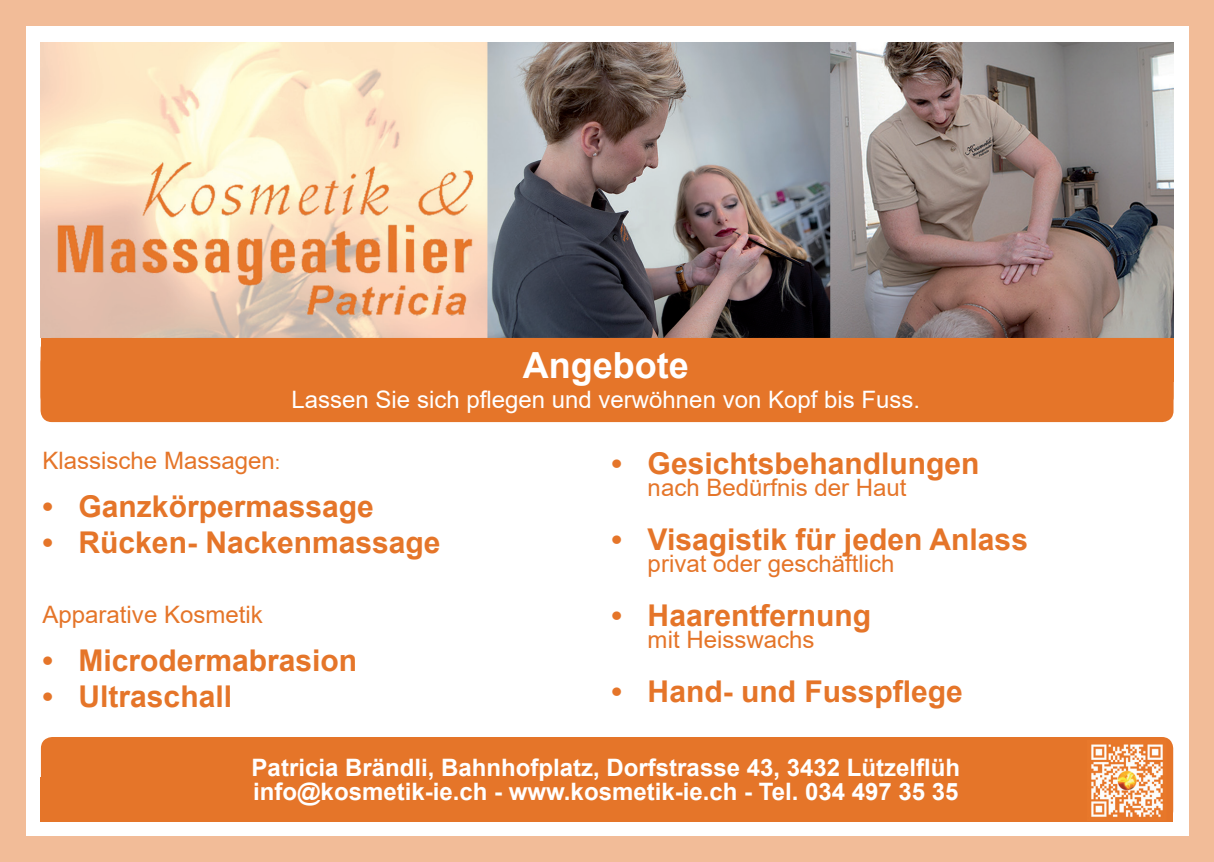
<style>
.page{position:relative;width:1214px;height:862px;background:#fff}
.page>*{position:absolute;margin:0;border:0;box-sizing:border-box;transform-origin:0 0}
.t1{font:700 36px "Arial";color:#fff}
.t2{font:700 30px "Arial";color:#e57529}
.t3{font:700 24px "Arial";color:#fff}
.t4{font:24px "Arial";color:#e57529}
.t5{font:24px "Arial";color:#fff}
.s1{font-size:19.6px}
</style>
<div class="page">
<div style="left:0;top:0;width:1213px;height:862px;background:linear-gradient(to right,#f2bc98,#f2bc99)"></div>
<div style="left:26px;top:26px;width:1161px;height:810px;background:#fff"></div>
<img style="left:41px;top:43px;width:1132px;height:295px">
<div style="left:41px;top:338px;width:1132px;height:84px;background:#e57529;border-radius:11px"></div>
<div style="left:41px;top:737px;width:1131px;height:84px;background:#e57529;border-radius:11px"></div>
<img style="left:1091px;top:744px;width:72px;height:73px">
<p class="t1" style="left:523px;top:340px;width:167px">Angebote</p>
<p class="t5" style="left:291px;top:383px;width:630px">Lassen Sie sich pflegen und verwöhnen von Kopf bis Fuss.</p>
<p class="t4" style="left:43px;top:443px;width:239px">Klassische Massagen<span class="s1">:</span></p>
<p class="t2" style="left:43px;top:485px;width:333px">• Ganzkörpermassage</p>
<p class="t2" style="left:43px;top:521px;width:399px">• Rücken- Nackenmassage</p>
<p class="t4" style="left:43px;top:598px;width:222px">Apparative Kosmetik</p>
<p class="t2" style="left:43px;top:640px;width:316px">• Microdermabrasion</p>
<p class="t2" style="left:43px;top:676px;width:191px">• Ultraschall</p>
<p class="t2" style="left:611px;top:442px;width:369px">• Gesichtsbehandlungen</p>
<p class="t4" style="left:647px;top:470px;width:260px">nach Bedürfnis der Haut</p>
<p class="t2" style="left:611px;top:518px;width:418px">• Visagistik für jeden Anlass</p>
<p class="t4" style="left:647px;top:546px;width:248px">privat oder geschäftlich</p>
<p class="t2" style="left:611px;top:594px;width:261px">• Haarentfernung</p>
<p class="t4" style="left:647px;top:622px;width:168px">mit Heisswachs</p>
<p class="t2" style="left:611px;top:670px;width:353px">• Hand- und Fusspflege</p>
<p class="t3" style="left:251px;top:750px;width:710px">Patricia Brändli, Bahnhofplatz, Dorfstrasse 43, 3432 Lützelflüh</p>
<p class="t3" style="left:253px;top:774px;width:706px">info@kosmetik-ie.ch - www.kosmetik-ie.ch - Tel. 034 497 35 35</p>
</div>
